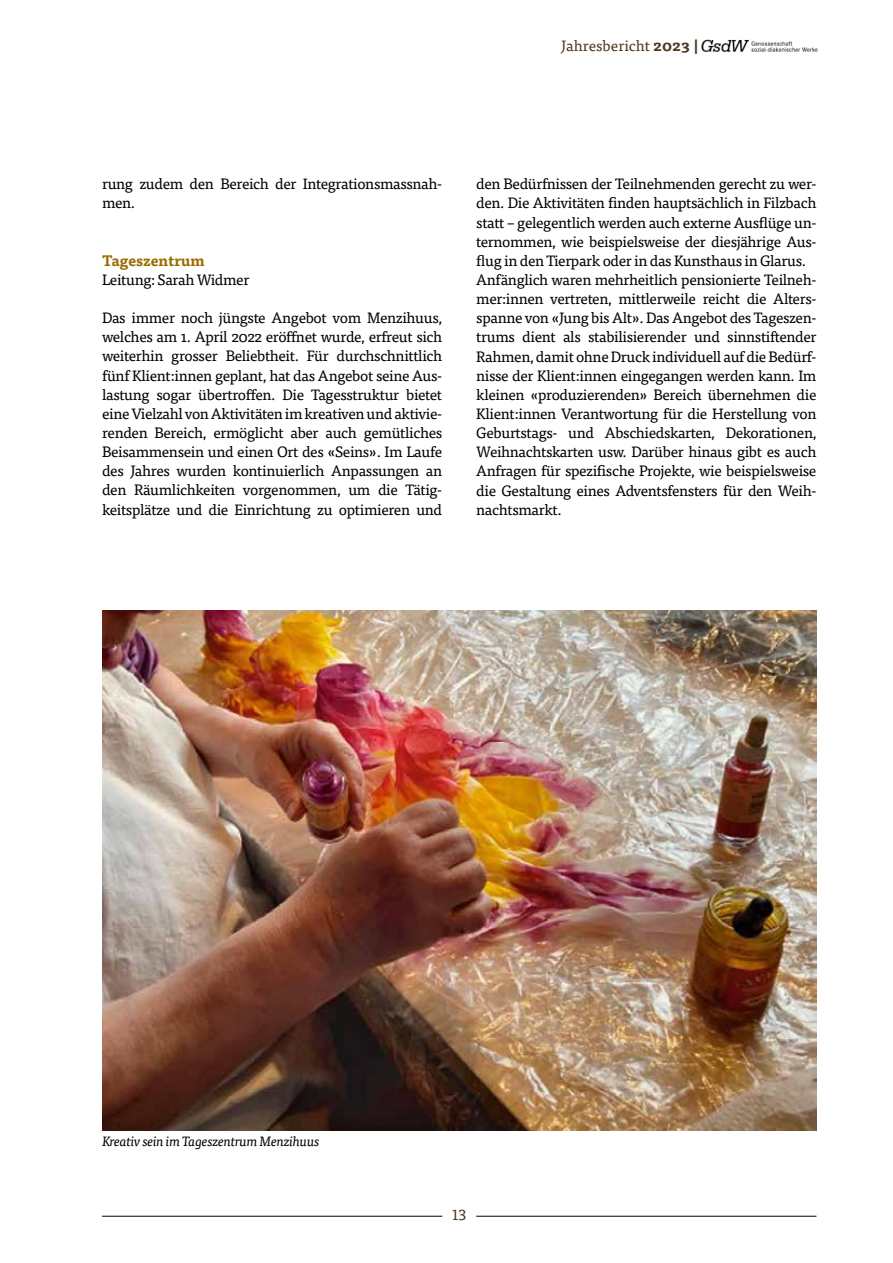
<style>
.page{position:relative;width:893px;height:1263px;background:#fff}
.page>*{position:absolute;margin:0;border:0;box-sizing:border-box;transform-origin:0 0}
.t1{font:15px/19.2px "Tisa Pro";letter-spacing:-.025em;color:#000}
.t2{font:15px "Tisa Pro";color:#4e3820}
.t3{font:700 15px "Tisa Pro";color:#9b6d00}
.t4{font:italic 13.5px "Tisa Pro";letter-spacing:-.025em;color:#000}
.s1{font-weight:700}
</style>
<div class="page">
<img style="left:701px;top:39px;width:117px;height:13px">
<hr style="left:102px;top:1216px;width:340px;height:1px;background:#000">
<hr style="left:476px;top:1216px;width:340px;height:1px;background:#000">
<img style="left:102px;top:610px;width:714px;height:520px">
<p class="t2" style="left:561px;top:35px;width:139px">Jahresbericht <span class="s1">2023 |</span></p>
<p class="t1" style="left:102px;top:173px;width:342px">rung zudem den Bereich der Integrationsmassnah&shy;men.</p>
<p class="t3" style="left:102px;top:248px;width:104px">Tageszentrum</p>
<p class="t1" style="left:102px;top:269px;width:149px">Leitung: Sarah Widmer</p>
<p class="t1" style="left:102px;top:307px;width:342px;text-align:justify">Das immer noch jüngste Angebot vom Menzihuus, welches am 1. April 2022 eröffnet wurde, erfreut sich weiterhin grosser Beliebtheit. Für durchschnittlich fünf Klient:innen geplant, hat das Angebot seine Aus&shy;lastung sogar übertroffen. Die Tagesstruktur bietet eine Vielzahl von Aktivitäten im kreativen und aktivie&shy;renden Bereich, ermöglicht aber auch gemütliches Beisammensein und einen Ort des «Seins». Im Laufe des Jahres wurden kontinuierlich Anpassungen an den Räumlichkeiten vorgenommen, um die Tätig&shy;keitsplätze und die Einrichtung zu optimieren und</p>
<p class="t1" style="left:476px;top:174px;width:342px">den Bedürfnissen der Teilnehmenden gerecht zu wer&shy;den. Die Aktivitäten finden hauptsächlich in Filzbach statt – gelegentlich werden auch externe Ausflüge un&shy;ternommen, wie beispielsweise der diesjährige Aus&shy;flug in den Tierpark oder in das Kunsthaus in Glarus.<br>Anfänglich waren mehrheitlich pensionierte Teilneh&shy;mer:innen vertreten, mittlerweile reicht die Alters&shy;spanne von «Jung bis Alt». Das Angebot des Tageszen&shy;trums dient als stabilisierender und sinnstiftender Rahmen, damit ohne Druck individuell auf die Bedürf&shy;nisse der Klient:innen eingegangen werden kann. Im kleinen «produzierenden» Bereich übernehmen die Klient:innen Verantwortung für die Herstellung von Geburtstags- und Abschiedskarten, Dekorationen, Weihnachtskarten usw. Darüber hinaus gibt es auch Anfragen für spezifische Projekte, wie beispielsweise die Gestaltung eines Adventsfensters für den Weih&shy;nachtsmarkt.</p>
<p class="t4" style="left:102px;top:1131px;width:219px">Kreativ sein im Tageszentrum Menzihuus</p>
<p class="t2" style="left:452px;top:1204px;width:15px">13</p>
</div>
